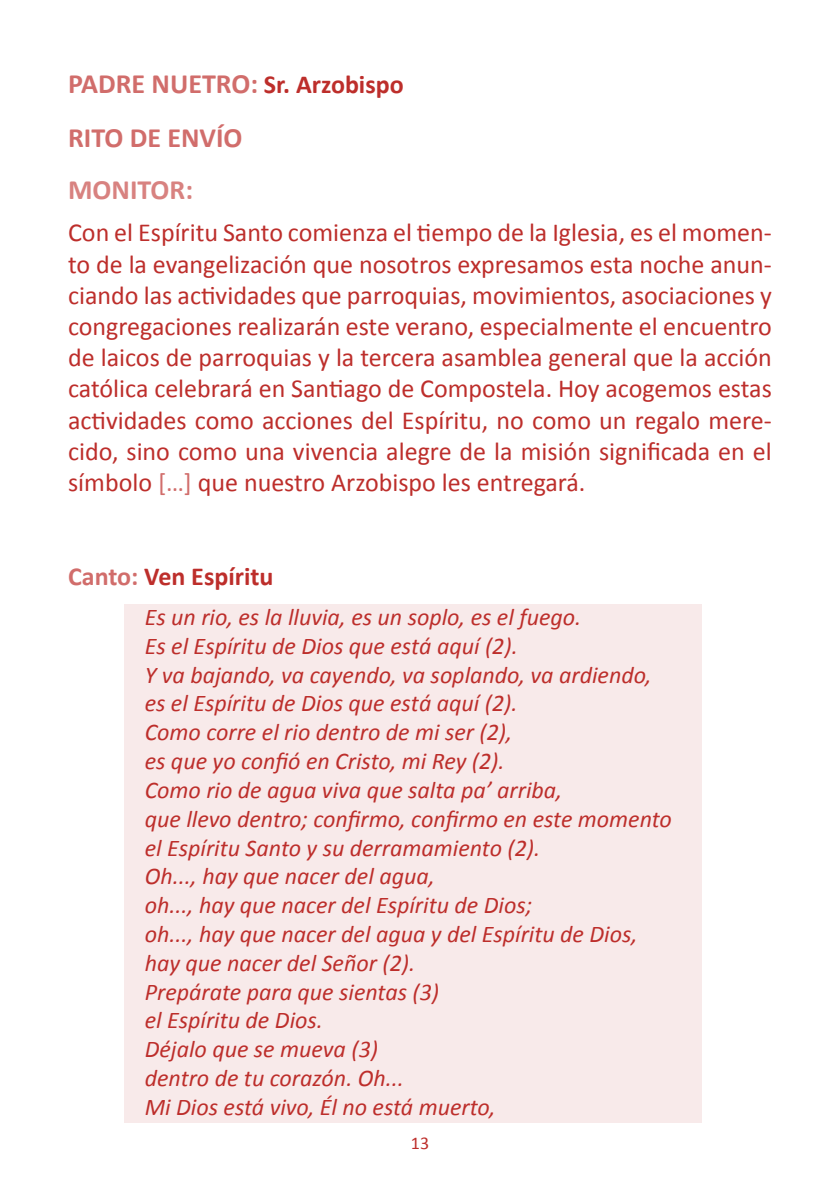
<style>
.page{position:relative;width:840px;height:1191px;background:#fff}
.page>*{position:absolute;margin:0;border:0;box-sizing:border-box;transform-origin:0 0}
.t1{font:700 28px/53.6px "Calibri";color:#d16d6b}
.t2{font:700 28px "Calibri";color:#d88280}
.t3{font:26px/31.2px "Calibri";color:#bd2e2b;text-align:justify}
.t4{font:700 26px "Calibri";color:#bd2e2b}
.t5{font:italic 24px/28.8px "Calibri";color:#bd2e2b}
.t6{font:18px "Calibri";color:#bd2e2b}
.s1{font-size:26px;color:#bd2e2b}
.s2{color:#d16d6b}
</style>
<div class="page">
<div style="left:125px;top:604px;width:576px;height:519px;background:#f8eaea"></div>
<p class="t1" style="left:68px;top:57px;width:337px">PADRE NUETRO: <span class="s1">Sr. Arzobispo<br></span>RITO DE ENVÍO</p>
<p class="t2" style="left:68px;top:172px;width:126px">MONITOR:</p>
<p class="t3" style="left:68px;top:217px;width:705px">Con el Espíritu Santo comienza el tiempo de la Iglesia, es el momen&shy;to de la evangelización que nosotros expresamos esta noche anun&shy;ciando las actividades que parroquias, movimientos, asociaciones y congregaciones realizarán este verano, especialmente el encuentro de laicos de parroquias y la tercera asamblea general que la acción católica celebrará en Santiago de Compostela. Hoy acogemos estas actividades como acciones del Espíritu, no como un regalo mere&shy;cido, sino como una vivencia alegre de la misión significada en el símbolo <span class="s2">[…]</span> que nuestro Arzobispo les entregará.</p>
<p class="t4" style="left:68px;top:559px;width:207px"><span class="s2">Canto:</span> Ven Espíritu</p>
<p class="t5" style="left:145px;top:602px;width:528px">Es un rio, es la lluvia, es un soplo, es el fuego.<br>Es el Espíritu de Dios que está aquí (2).<br>Y va bajando, va cayendo, va soplando, va ardiendo, es el Espíritu de Dios que está aquí (2).<br>Como corre el rio dentro de mi ser (2),<br>es que yo confió en Cristo, mi Rey (2).<br>Como rio de agua viva que salta pa’ arriba,<br>que llevo dentro; confirmo, confirmo en este momento el Espíritu Santo y su derramamiento (2).<br>Oh..., hay que nacer del agua,<br>oh..., hay que nacer del Espíritu de Dios;<br>oh..., hay que nacer del agua y del Espíritu de Dios, hay que nacer del Señor (2).<br>Prepárate para que sientas (3)<br>el Espíritu de Dios.<br>Déjalo que se mueva (3)<br>dentro de tu corazón. Oh...<br>Mi Dios está vivo, Él no está muerto,</p>
<p class="t6" style="left:410px;top:1131px;width:20px">13</p>
</div>
